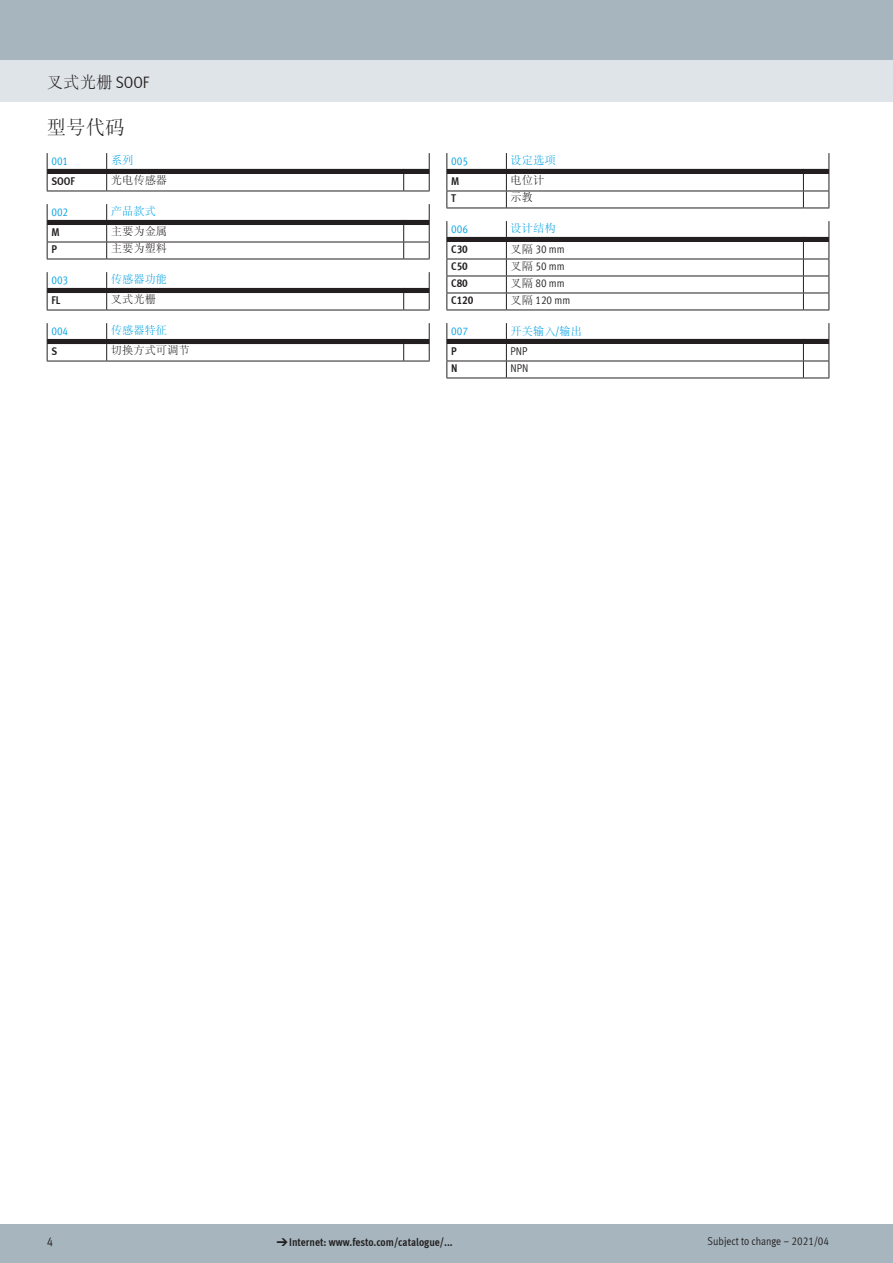
<style>
.page{position:relative;width:893px;height:1263px;background:#fff}
.page>*{position:absolute;margin:0;border:0;box-sizing:border-box;transform-origin:0 0}
.FES_title_section{font:19.5px "DF Song GB W3";color:#231f20}
.FES_title_family{font:16.5px "DF Song GB W3";color:#231f20}
.t1{font:12.75px "Meta Cond LF";color:#231f20}
.t2{font:700 11.25px "Meta Cond LF";color:#231f20}
.t3{font:11.25px "Meta Cond LF";color:#231f20}
.t4{font:11.25px "DF Song GB W3";color:#00a1e3}
.t5{font:11.25px "DF Song GB W3";color:#231f20}
.t6{font:11.25px "Meta Cond LF";color:#00a1e3}
.s1{font-family:"Meta Cond LF"}
.s2{font-family:"DF Song GB W3"}
.s3{font-family:"Meto Pict 182";font-weight:400}
</style>
<div class="page">
<div style="left:0;top:1225px;width:893px;height:38px;background:#a7b6be"></div>
<div style="left:0;top:60px;width:893px;height:42px;background:#dfe4e8"></div>
<div style="left:0;top:0;width:893px;height:60px;background:#a7b6be"></div>
<svg style="left:47px;top:153px;width:383px;height:39px"></svg>
<svg style="left:47px;top:204px;width:383px;height:56px"></svg>
<svg style="left:47px;top:272px;width:383px;height:39px"></svg>
<svg style="left:47px;top:323px;width:383px;height:39px"></svg>
<svg style="left:446px;top:153px;width:383px;height:56px"></svg>
<svg style="left:446px;top:221px;width:383px;height:90px"></svg>
<svg style="left:446px;top:323px;width:383px;height:56px"></svg>
<p class="FES_title_family" style="left:47px;top:73px;width:104px">叉式光栅 <span class="s1">SOOF</span></p>
<p class="FES_title_section" style="left:47px;top:117px;width:79px">型号代码</p>
<p class="t6" style="left:51px;top:154px;width:18px">001</p>
<p class="t4" style="left:111px;top:154px;width:24px">系列</p>
<p class="t2" style="left:51px;top:174px;width:25px">SOOF</p>
<p class="t5" style="left:111px;top:174px;width:58px">光电传感器</p>
<p class="t6" style="left:51px;top:205px;width:18px">002</p>
<p class="t4" style="left:111px;top:205px;width:46px">产品款式</p>
<p class="t2" style="left:51px;top:225px;width:10px">M</p>
<p class="t5" style="left:111px;top:225px;width:58px">主要为金属</p>
<p class="t2" style="left:51px;top:242px;width:7px">P</p>
<p class="t5" style="left:111px;top:242px;width:58px">主要为塑料</p>
<p class="t6" style="left:51px;top:273px;width:18px">003</p>
<p class="t4" style="left:111px;top:273px;width:58px">传感器功能</p>
<p class="t2" style="left:51px;top:293px;width:10px">FL</p>
<p class="t5" style="left:111px;top:293px;width:46px">叉式光栅</p>
<p class="t6" style="left:51px;top:324px;width:18px">004</p>
<p class="t4" style="left:111px;top:324px;width:58px">传感器特征</p>
<p class="t2" style="left:51px;top:344px;width:7px">S</p>
<p class="t5" style="left:111px;top:344px;width:80px">切换方式可调节</p>
<p class="t6" style="left:451px;top:154px;width:18px">005</p>
<p class="t4" style="left:511px;top:154px;width:46px">设定选项</p>
<p class="t2" style="left:451px;top:174px;width:10px">M</p>
<p class="t5" style="left:511px;top:174px;width:35px">电位计</p>
<p class="t2" style="left:451px;top:191px;width:6px">T</p>
<p class="t5" style="left:511px;top:191px;width:24px">示教</p>
<p class="t6" style="left:451px;top:222px;width:18px">006</p>
<p class="t4" style="left:511px;top:222px;width:46px">设计结构</p>
<p class="t2" style="left:451px;top:242px;width:18px">C30</p>
<p class="t3" style="left:511px;top:242px;width:56px"><span class="s2">叉隔</span> 30 mm</p>
<p class="t2" style="left:451px;top:259px;width:18px">C50</p>
<p class="t3" style="left:511px;top:259px;width:56px"><span class="s2">叉隔</span> 50 mm</p>
<p class="t2" style="left:451px;top:276px;width:18px">C80</p>
<p class="t3" style="left:511px;top:276px;width:56px"><span class="s2">叉隔</span> 80 mm</p>
<p class="t2" style="left:451px;top:293px;width:24px">C120</p>
<p class="t3" style="left:511px;top:293px;width:61px"><span class="s2">叉隔</span> 120 mm</p>
<p class="t6" style="left:451px;top:324px;width:18px">007</p>
<p class="t4" style="left:511px;top:324px;width:73px">开关输入<span class="s1">/</span>输出</p>
<p class="t2" style="left:451px;top:344px;width:7px">P</p>
<p class="t3" style="left:511px;top:344px;width:18px">PNP</p>
<p class="t2" style="left:451px;top:361px;width:8px">N</p>
<p class="t3" style="left:511px;top:361px;width:19px">NPN</p>
<p class="t1" style="left:47px;top:1234px;width:8px">4</p>
<p class="t2" style="left:276px;top:1235px;width:178px"><span class="s3">d</span>Internet: www.festo.com/catalogue/...</p>
<p class="t3" style="left:708px;top:1234px;width:123px">Subject to change – 2021/04</p>
</div>
